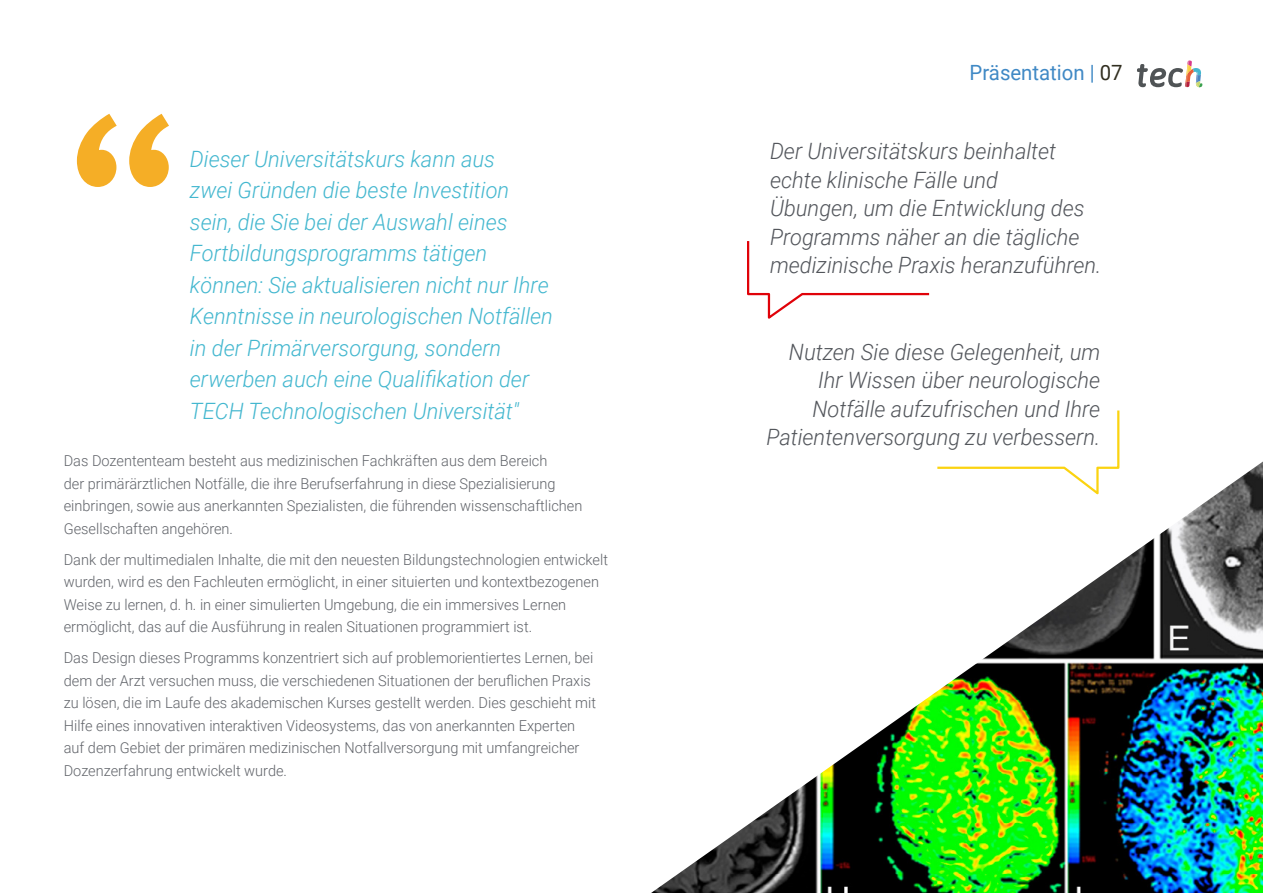
<style>
.page{position:relative;width:1263px;height:893px;background:#fff}
.page>*{position:absolute;margin:0;border:0;box-sizing:border-box;transform-origin:0 0}
.t1{font:italic 300 22.5px/31.5px "Roboto";color:#43b7cf}
.t2{font:italic 300 22.5px/28.5px "Roboto";color:#52555b;text-align:right}
.t3{font:21px "Roboto";color:#4089c5}
.t4{font:300 15px/22.5px "Roboto";color:#61646a}
.s1{color:#312e20}
</style>
<div class="page">
<svg style="left:77px;top:114px;width:92px;height:73px"></svg>
<svg style="left:1117px;top:410px;width:3px;height:51px"></svg>
<img style="left:651px;top:461px;width:612px;height:432px">
<svg style="left:747px;top:241px;width:183px;height:78px"></svg>
<svg style="left:1137px;top:61px;width:65px;height:27px"></svg>
<p class="t1" style="left:190px;top:142px;width:365px">Dieser Universitätskurs kann aus<br>zwei Gründen die beste Investition sein, die Sie bei der Auswahl eines Fortbildungsprogramms tätigen können: Sie aktualisieren nicht nur Ihre Kenntnisse in neurologischen Notfällen in der Primärversorgung, sondern erwerben auch eine Qualifikation der TECH Technologischen Universität"</p>
<p class="t4" style="left:64px;top:449px;width:520px">Das Dozententeam besteht aus medizinischen Fachkräften aus dem Bereich<br>der primärärztlichen Notfälle, die ihre Berufserfahrung in diese Spezialisierung einbringen, sowie aus anerkannten Spezialisten, die führenden wissenschaftlichen Gesellschaften angehören.</p>
<p class="t4" style="left:64px;top:548px;width:546px">Dank der multimedialen Inhalte, die mit den neuesten Bildungstechnologien entwickelt wurden, wird es den Fachleuten ermöglicht, in einer situierten und kontextbezogenen Weise zu lernen, d. h. in einer simulierten Umgebung, die ein immersives Lernen ermöglicht, das auf die Ausführung in realen Situationen programmiert ist.</p>
<p class="t4" style="left:64px;top:646px;width:534px">Das Design dieses Programms konzentriert sich auf problemorientiertes Lernen, bei dem der Arzt versuchen muss, die verschiedenen Situationen der beruflichen Praxis zu lösen, die im Laufe des akademischen Kurses gestellt werden. Dies geschieht mit Hilfe eines innovativen interaktiven Videosystems, das von anerkannten Experten auf dem Gebiet der primären medizinischen Notfallversorgung mit umfangreicher Dozenzerfahrung entwickelt wurde.</p>
<h2 class="t3" style="left:969px;top:57px;width:155px">Präsentation | <span class="s1">07</span></h2>
<h1 class="t2" style="left:770px;top:136px;width:333px;text-align:left">Der Universitätskurs beinhaltet echte klinische Fälle und<br>Übungen, um die Entwicklung des<br>Programms näher an die tägliche medizinische Praxis heranzuführen.</h1>
<h1 class="t2" style="left:766px;top:337px;width:335px">Nutzen Sie diese Gelegenheit, um Ihr Wissen über neurologische Notfälle aufzufrischen und Ihre Patientenversorgung zu verbessern.</h1>
</div>
